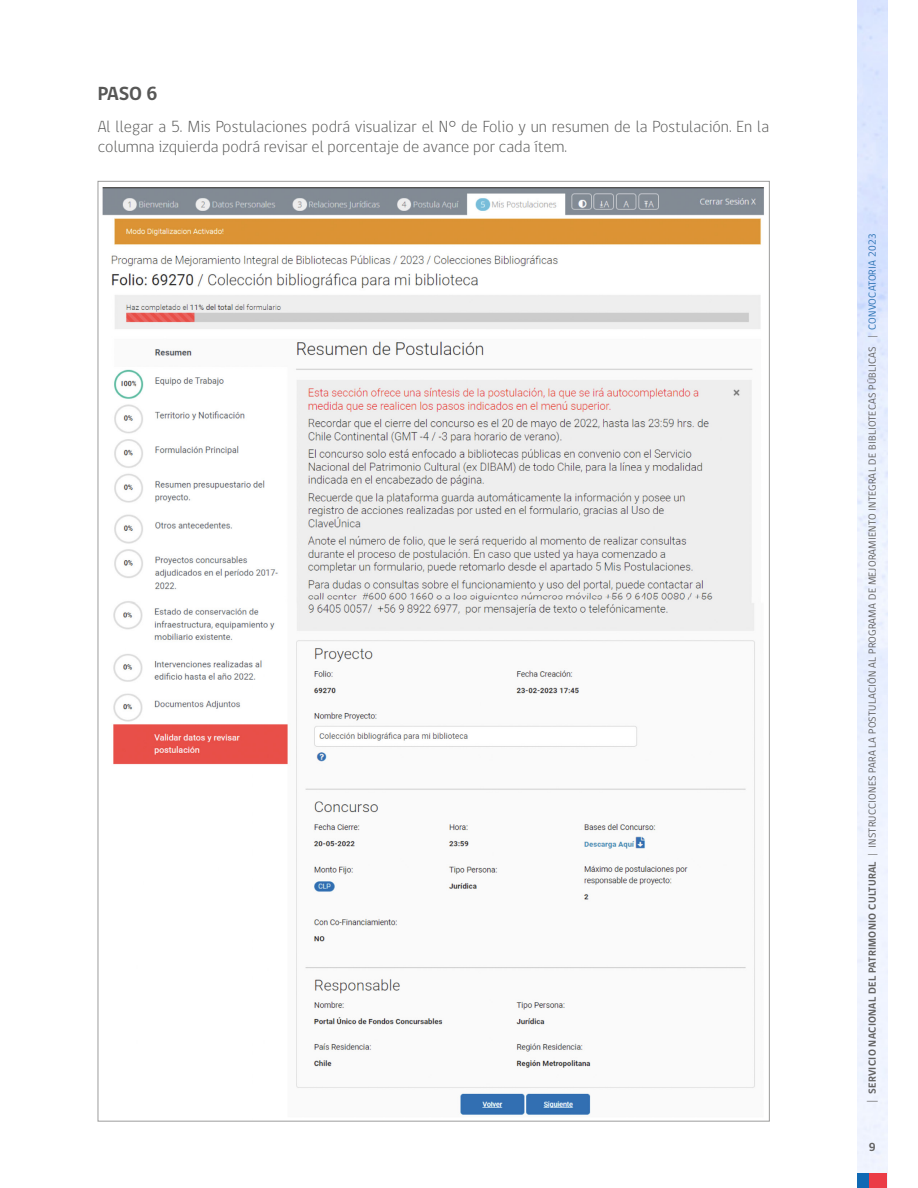
<style>
.page{position:relative;width:918px;height:1188px;background:#fff}
.page>*{position:absolute;margin:0;border:0;box-sizing:border-box;transform-origin:0 0}
.t1{font:700 19.5px "gob CL";color:#575756}
.t2{font:300 16.5px/19.8px "gob CL";color:#575756}
.t3{font:700 12px "gob CL";color:#646363}
.t4{font:10.5px "gob CL";letter-spacing:.025em;color:#646363}
.s1{font-weight:300;font-size:12px}
.s2{font-weight:700}
.s3{font-weight:300}
.s4{color:#2e74b5}
</style>
<div class="page">
<div style="left:857px;top:1173px;width:13px;height:15px;background:#0f69b4"></div>
<div style="left:870px;top:1173px;width:17px;height:15px;background:#eb3c46"></div>
<img style="left:102px;top:187px;width:662px;height:928px">
<p class="t1" style="left:98px;top:80px;width:61px">PASO 6</p>
<p class="t2" style="left:98px;top:117px;width:673px">Al llegar a 5. Mis Postulaciones podrá visualizar el N° de Folio y un resumen de la Postulación. En la columna izquierda podrá revisar el porcentaje de avance por cada ítem.</p>
<p class="t4" style="left:865px;top:1103px;width:871px;rotate:-90deg"><span class="s1">|</span> <span class="s2">SERVICIO NACIONAL DEL PATRIMONIO CULTURAL</span> <span class="s3">|</span> INSTRUCCIONES PARA LA POSTULACIÓN AL PROGRAMA DE MEJORAMIENTO INTEGRAL DE BIBLIOTECAS PÚBLICAS | <span class="s4">CONVOCATORIA 2023</span></p>
<p class="t3" style="left:869px;top:1139px;width:8px">9</p>
</div>
